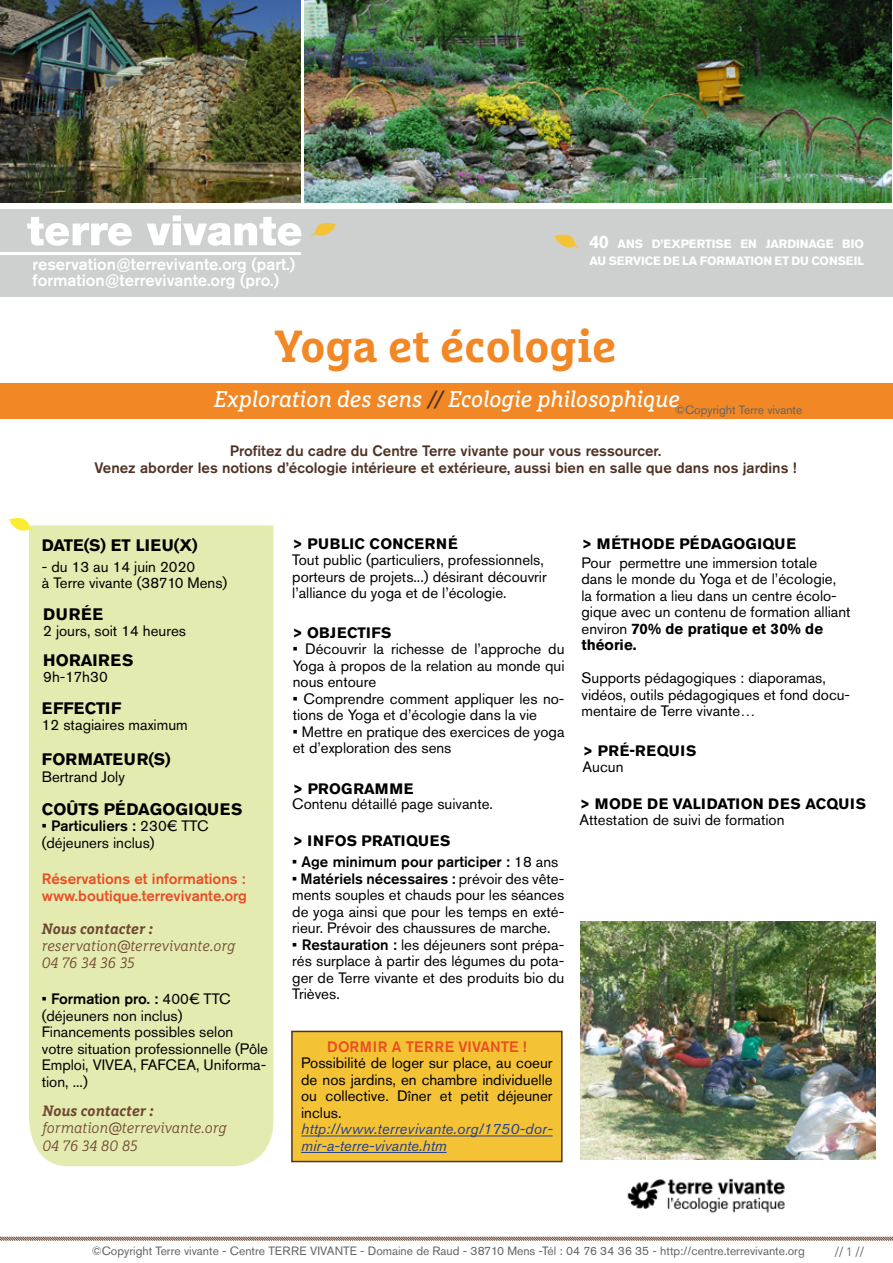
<style>
.page{position:relative;width:893px;height:1263px;background:#fff}
.page>*{position:absolute;margin:0;border:0;box-sizing:border-box;transform-origin:0 0}
.t1{font:700 45px "Marselis Slab Pro";color:#f18825}
.t2{font:italic 22.65px "Marselis Slab Pro";color:#fff}
.t3{font:500 16.5px "Akzidenz Grotesk Pro";color:#fff}
.t4{font:700 16.5px "Akzidenz Grotesk Pro";color:#000}
.t5{font:15px/16.5px "Akzidenz Grotesk Pro";color:#000}
.t6{font:500 15px/16.5px "Akzidenz Grotesk Pro";color:#4f3426;text-align:center}
.t7{font:500 15px/17.2px "Akzidenz Grotesk Pro";color:#e94e24}
.t8{font:italic 300 15px/17.2px "Marselis Slab Pro";color:#6f4831}
.t9{font:700 15px "Akzidenz Grotesk Pro";letter-spacing:.03em;color:#000}
.t10{font:italic 15px/16.5px "Akzidenz Grotesk Pro";letter-spacing:.01em;color:#25408f}
.t11{font:700 15px "Akzidenz Grotesk Pro";letter-spacing:.05em;color:#000}
.t12{font:500 15px "Akzidenz Grotesk Pro";color:#000}
.t13{font:italic 700 15px "Marselis Slab Pro";color:#6f4831}
.t14{font:12px "Akzidenz Grotesk Pro";color:#636466}
.t15{font:700 12px/17.1px "Akzidenz Grotesk Pro";color:#fff}
.t16{font:12px "DIN Pro";color:#636466}
.s1{font-size:18px}
.s2{color:#4f3426}
.s3{font-weight:500}
.s4{font-weight:400}
.s5{font-weight:700}
</style>
<div class="page">
<img style="left:627px;top:1178px;width:158px;height:35px">
<img style="left:580px;top:921px;width:295px;height:239px">
<svg style="left:0;top:1236px;width:893px;height:5px;background:#b3a197"></svg>
<div style="left:0;top:383px;width:892px;height:36px;background:#f18825"></div>
<div style="left:0;top:209px;width:893px;height:88px;background:#ced0d0"></div>
<svg style="left:553px;top:234px;width:28px;height:16px"></svg>
<svg style="left:310px;top:222px;width:27px;height:16px"></svg>
<svg style="left:27px;top:215px;width:274px;height:31px"></svg>
<hr style="left:0;top:252px;width:301px;height:3px;background:#fff">
<div style="left:29px;top:525px;width:245px;height:641px;background:#e4ebb1"></div>
<svg style="left:8px;top:518px;width:27px;height:17px"></svg>
<div style="left:292px;top:1031px;width:270px;height:130px;background:#f4c235"></div>
<hr style="left:301px;top:1135px;width:252px;height:1px;background:#25408f">
<hr style="left:301px;top:1152px;width:146px;height:1px;background:#25408f">
<div style="left:291px;top:1031px;width:272px;height:131px;border:2px solid #4f3426"></div>
<img style="left:0;top:0;width:300px;height:202px">
<img style="left:305px;top:0;width:586px;height:202px">
<p class="t3" style="left:33px;top:253px;width:264px">reservation@terrevivante.org (part.)</p>
<p class="t3" style="left:33px;top:269px;width:248px">formation@terrevivante.org (pro.)</p>
<p class="t15" style="left:589px;top:235px;width:276px"><span class="s1">40</span> ANS D’EXPERTISE EN JARDINAG E BIO<br>AU SERVICE DE LA FORMA</p>
<p class="t15" style="left:744px;top:252px;width:77px">TION ET DU CONSEIL</p>
<h1 class="t1" style="left:275px;top:318px;width:343px">Yoga et écologie</h1>
<h2 class="t2" style="left:214px;top:386px;width:468px">Exploration des sens <span class="s2">//</span> Ecologie philosophique</h2>
<p class="t6" style="left:95px;top:442px;width:703px">Profitez du cadre du Centre Terre vivante pour vous ressourcer.<br>Venez aborder les notions d’écologie intérieure et extérieure, aussi bien en salle que dans nos jardins !</p>
<p class="t14" style="left:675px;top:402px;width:129px">©Copyright Terre vivante</p>
<p class="t4" style="left:42px;top:535px;width:104px">DATE (S) ET LIEU</p>
<p class="t4" style="left:174px;top:535px;width:25px">(X)</p>
<p class="t5" style="left:42px;top:558px;width:187px">- du 13 au 14 juin 2020<br>à Terre vivante (38710 Mens)</p>
<p class="t4" style="left:43px;top:604px;width:50px">DURÉE</p>
<p class="t5" style="left:43px;top:622px;width:144px">2 jours, soit 14 heures</p>
<p class="t4" style="left:43px;top:649px;width:79px">HORAIRES</p>
<p class="t5" style="left:43px;top:669px;width:66px">9h-17h30</p>
<p class="t4" style="left:42px;top:697px;width:11px">EFFECTIF</p>
<p class="t5" style="left:42px;top:717px;width:147px">12 stagiaires maximum</p>
<p class="t4" style="left:42px;top:749px;width:74px">FORMATEU</p>
<p class="t4" style="left:137px;top:749px;width:36px">R(S)</p>
<p class="t5" style="left:42px;top:768px;width:85px">Bertrand Joly</p>
<p class="t4" style="left:42px;top:798px;width:159px">COÛTS PÉDAGOGIQUES</p>
<p class="t5" style="left:42px;top:818px;width:168px"><span class="s3">• Particuliers :</span> 230€ TTC (déjeuners inclus)</p>
<p class="t7" style="left:42px;top:869px;width:207px">Réservations et informations : www.boutique.terrevivante.org</p>
<p class="t13" style="left:42px;top:919px;width:112px">Nous contacter :</p>
<p class="t8" style="left:42px;top:937px;width:195px">reservation@terrevivante.org<br>04 76 34 36 35</p>
<p class="t5" style="left:42px;top:990px;width:228px"><span class="s3">• Formation pro. :</span> 400€ TTC (déjeuners non inclus)<br>Financements possibles selon votre situation professionnelle (Pôle<br>Emploi, VIVEA, FAFCEA, Uniforma&shy;tion, ...)</p>
<p class="t13" style="left:43px;top:1101px;width:112px">Nous contacter :</p>
<p class="t8" style="left:43px;top:1119px;width:185px">formation@terrevivante.org<br>04 76 34 80 85</p>
<p class="t9" style="left:292px;top:534px;width:167px">&gt; PUBLIC CONCERNÉ</p>
<p class="t5" style="left:292px;top:552px;width:256px">Tout public (particuliers, professionnels, porteurs de projets...) désirant découvrir l’alliance du yoga et de l’écologie.</p>
<p class="t9" style="left:292px;top:623px;width:101px">&gt; OBJECTIFS</p>
<p class="t5" style="left:293px;top:640px;width:273px;text-align:justify"><span class="s3">•</span> Découvrir la richesse de l’approche du Yoga à propos de la relation au monde qui nous entoure</p>
<p class="t5" style="left:293px;top:690px;width:273px"><span class="s3">•</span> Comprendre comment appliquer les no&shy;tions de Yoga et d’écologie dans la vie</p>
<p class="t5" style="left:293px;top:723px;width:273px"><span class="s3">•</span> Mettre en pratique des exercices de yoga et d’exploration des sens</p>
<p class="t9" style="left:292px;top:779px;width:121px">&gt; PROGRAMME</p>
<p class="t5" style="left:292px;top:796px;width:202px">Contenu détaillé page suivante.</p>
<p class="t9" style="left:292px;top:831px;width:26px">&gt; INFOS</p>
<p class="t9" style="left:362px;top:831px;width:42px">PRATIQUES</p>
<p class="t12" style="left:292px;top:852px;width:268px">• Age minimum pour participer : <span class="s4">18 ans</span></p>
<p class="t5" style="left:292px;top:870px;width:274px;text-align:justify"><span class="s3">• Matériels nécessaires :</span> prévoir des vête&shy;ments souples et chauds pour les séances de yoga ainsi que pour les temps en exté&shy;rieur. Prévoir des chaussures de marche.</p>
<p class="t5" style="left:292px;top:936px;width:274px;text-align:justify"><span class="s3">• Restauration :</span> les déjeuners sont prépa&shy;rés surplace à partir des légumes du pota&shy;ger de Terre vivante et des produits bio du Trièves.</p>
<p class="t9" style="left:581px;top:534px;width:216px">&gt; M ÉTHODE PÉDAGOG IQUE</p>
<p class="t5" style="left:581px;top:554px;width:271px">Pour permettre une immersion totale dans le monde du Yoga et de l’écologie,<br>la formation a lieu dans un centre écolo&shy;gique avec un contenu de formation alliant environ <span class="s5">70% DE PRATIQUE ET 30% DE THÉORIE.</span></p>
<p class="t5" style="left:581px;top:669px;width:270px">Supports pédagogiques : diaporamas, vidéos, outils pédagogiques et fond docu&shy;mentaire de Terre vivante…</p>
<p class="t11" style="left:583px;top:741px;width:115px">&gt; PRÉ-REQUIS</p>
<p class="t5" style="left:583px;top:758px;width:42px">Aucun</p>
<p class="t11" style="left:579px;top:794px;width:288px">&gt; MODE DE VALIDATION DES ACQUIS</p>
<p class="t5" style="left:579px;top:811px;width:207px">Attestation de suivi de formation</p>
<p class="t7" style="left:327px;top:1038px;width:201px">DORMIR A TERRE VIVANTE !</p>
<p class="t5" style="left:301px;top:1055px;width:253px;text-align:justify">Possibilité de loger sur place, au coeur de nos jardins, en chambre individuelle ou collective. Dîner et petit déjeuner inclus.</p>
<p class="t10" style="left:301px;top:1121px;width:253px">http://www.terrevivante.org/1750-dor&shy;mir-a-terre-vivante.htm</p>
<p class="t14" style="left:92px;top:1243px;width:715px">©Copyright Terre vivante - Centre TERRE VIVANTE - Domaine de Raud - 38710 Mens -Tél : 04 76 34 36 35 - http://centre.terrevivante.org</p>
<p class="t16" style="left:835px;top:1243px;width:31px">// 1 //</p>
</div>
